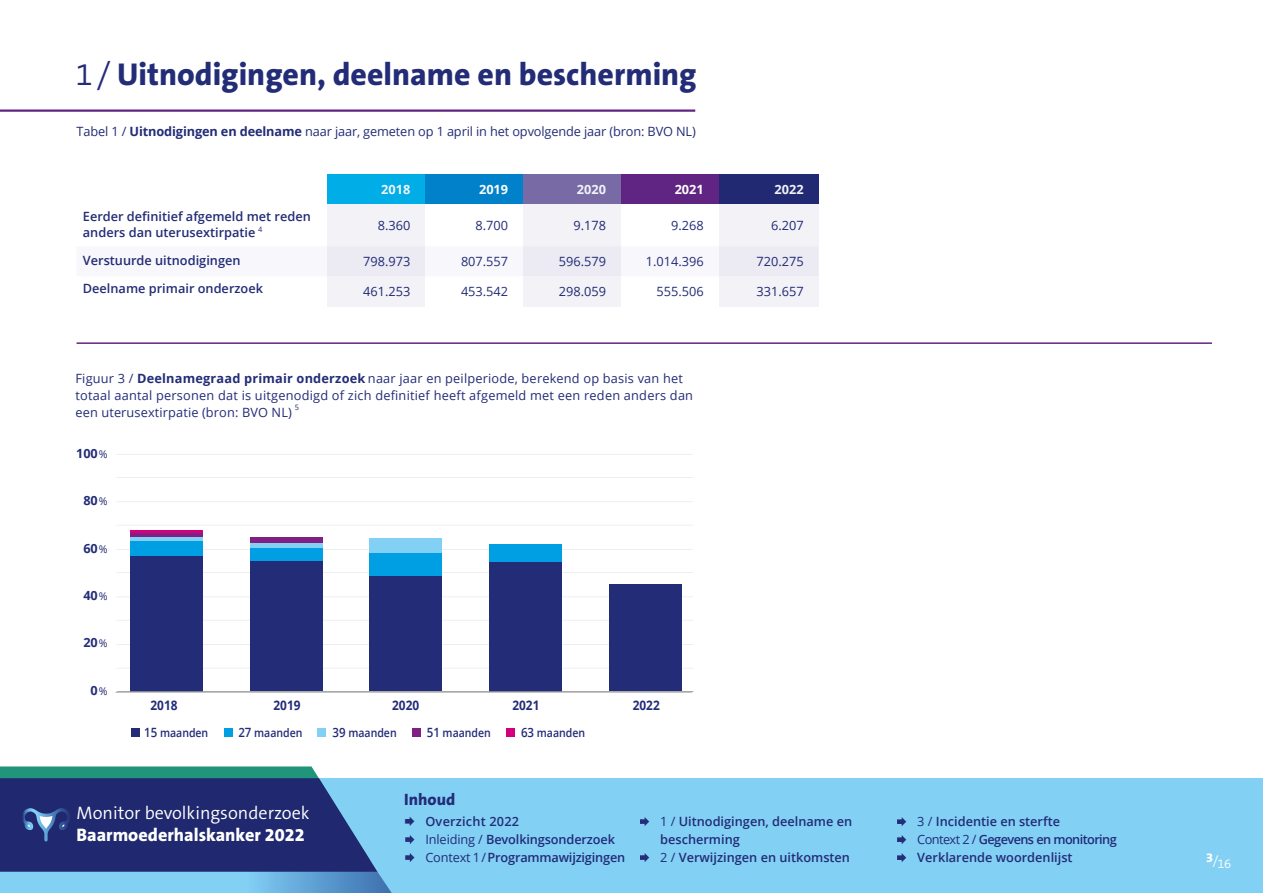
<style>
.page{position:relative;width:1263px;height:893px;background:#fff}
.page>*{position:absolute;margin:0;border:0;box-sizing:border-box;transform-origin:0 0}
.t1{font:800 31.8px "The Sans B8";color:#232c77}
.t2{font:300 18.15px "The Sans B4";color:#fff}
.t3{font:800 18.15px "The Sans B8";color:#fff}
.t4{font:800 16.5px "The Sans B8";color:#232c77}
.Afbeelding{font:700 13.2px "Open Sans";color:#232c77;scale:.9 1}
.t5{font:300 12.9px "The Sans B4";color:#fff}
.t6{font:600 12.75px/18px "Open Sans";color:#232c77}
.t7{font:12.75px/17.2px "Open Sans";letter-spacing:.01em;color:#232c77}
.t8{font:12.75px "Open Sans";letter-spacing:-.01em;color:#232c77}
.t9{font:700 12.75px "Open Sans";color:#fff}
.Afbeelding-2{font:700 12.6px "Open Sans";color:#232c77}
.Afbeelding-3{font:600 11.7px "Open Sans";color:#232c77;scale:.9 1}
.t10{font:7.5px "Open Sans";color:#232c77}
.s1{font-family:"The Sans B4";font-weight:300}
.s2{font-weight:700}
.s3{font-weight:400;font-size:10.8px}
.s4{font-size:12.75px}
.s5{font-weight:400}
</style>
<div class="page">
<div style="left:304px;top:778px;width:959px;height:115px;background:#83d0f5"></div>
<svg style="left:0;top:766px;width:392px;height:127px;background:#3c5d93"></svg>
<hr style="left:77px;top:342px;width:1135px;height:2px;background:#602483">
<hr style="left:0;top:109px;width:695px;height:3px;background:#602483">
<div style="left:425px;top:174px;width:98px;height:30px;background:#0081c9"></div>
<div style="left:621px;top:174px;width:98px;height:30px;background:#602483"></div>
<svg style="left:116px;top:644px;width:577px;height:1px"></svg>
<svg style="left:117px;top:596px;width:575px;height:1px"></svg>
<svg style="left:117px;top:501px;width:576px;height:1px"></svg>
<svg style="left:116px;top:620px;width:576px;height:1px"></svg>
<svg style="left:116px;top:549px;width:576px;height:1px"></svg>
<svg style="left:117px;top:572px;width:576px;height:1px"></svg>
<svg style="left:117px;top:525px;width:575px;height:1px"></svg>
<svg style="left:116px;top:454px;width:576px;height:1px"></svg>
<svg style="left:116px;top:477px;width:577px;height:1px"></svg>
<svg style="left:117px;top:668px;width:575px;height:1px"></svg>
<svg style="left:130px;top:530px;width:72px;height:4px"></svg>
<div style="left:130px;top:556px;width:72px;height:135px;background:#232c77"></div>
<div style="left:250px;top:560px;width:72px;height:131px;background:#232c77"></div>
<div style="left:370px;top:576px;width:72px;height:115px;background:#232c77"></div>
<div style="left:490px;top:562px;width:72px;height:129px;background:#232c77"></div>
<div style="left:610px;top:584px;width:72px;height:107px;background:#232c77"></div>
<div style="left:131px;top:728px;width:9px;height:9px;background:#232c77"></div>
<div style="left:130px;top:540px;width:72px;height:16px;background:#009fe3"></div>
<div style="left:250px;top:548px;width:72px;height:12px;background:#009fe3"></div>
<div style="left:370px;top:552px;width:72px;height:24px;background:#009fe3"></div>
<div style="left:490px;top:544px;width:72px;height:18px;background:#009fe3"></div>
<div style="left:224px;top:728px;width:9px;height:9px;background:#009fe3"></div>
<hr style="left:130px;top:537px;width:72px;height:3px;background:#83d0f5">
<div style="left:250px;top:543px;width:72px;height:5px;background:#83d0f5"></div>
<div style="left:370px;top:538px;width:72px;height:14px;background:#83d0f5"></div>
<div style="left:317px;top:728px;width:9px;height:9px;background:#83d0f5"></div>
<hr style="left:130px;top:534px;width:72px;height:3px;background:#7f2082">
<div style="left:250px;top:538px;width:72px;height:5px;background:#7f2082"></div>
<div style="left:412px;top:728px;width:9px;height:9px;background:#7f2082"></div>
<div style="left:506px;top:728px;width:9px;height:9px;background:#d2007d"></div>
<svg style="left:115px;top:691px;width:579px;height:2px"></svg>
<svg style="left:327px;top:174px;width:98px;height:132px;fill:#f3f2f7"></svg>
<svg style="left:523px;top:174px;width:98px;height:132px;fill:#f3f2f7"></svg>
<svg style="left:719px;top:174px;width:100px;height:132px;fill:#f3f2f7"></svg>
<p class="t1" style="left:75px;top:57px;width:623px"><span class="s1">1 /</span> Uitnodigingen, deelname en bescherming</p>
<h2 class="t8" style="left:77px;top:123px;width:621px">Tabel 1 / <span class="s2">Uitnodigingen en deelname</span> naar jaar, gemeten op 1 april in het opvolgende jaar (bron: BVO NL)</h2>
<p class="t9" style="left:381px;top:180px;width:31px">2018</p>
<p class="t9" style="left:479px;top:180px;width:31px">2019</p>
<p class="t9" style="left:577px;top:180px;width:31px">2020</p>
<p class="t9" style="left:675px;top:180px;width:31px">2021</p>
<p class="t9" style="left:775px;top:180px;width:31px">2022</p>
<p class="t6" style="left:83px;top:209px;width:229px;line-height:15.3px">Eerder definitief afgemeld met reden anders dan uterusextirpatie</p>
<p class="t7" style="left:378px;top:216px;width:34px">8.360</p>
<p class="t7" style="left:476px;top:216px;width:34px">8.700</p>
<p class="t7" style="left:573px;top:216px;width:34px">9.178</p>
<p class="t7" style="left:671px;top:216px;width:34px">9.268</p>
<p class="t7" style="left:771px;top:216px;width:34px">6.207</p>
<p class="t6" style="left:83px;top:251px;width:159px">Verstuurde uitnodigingen</p>
<p class="t7" style="left:363px;top:253px;width:49px">798.973</p>
<p class="t7" style="left:461px;top:253px;width:49px">807.557</p>
<p class="t7" style="left:559px;top:253px;width:49px">596.579</p>
<p class="t7" style="left:646px;top:253px;width:59px">1.014.396</p>
<p class="t7" style="left:756px;top:253px;width:49px">720.275</p>
<p class="t6" style="left:83px;top:279px;width:182px">Deelname primair onderzoek</p>
<p class="t7" style="left:363px;top:282px;width:49px">461.253</p>
<p class="t7" style="left:461px;top:282px;width:49px">453.542</p>
<p class="t7" style="left:559px;top:282px;width:49px">298.059</p>
<p class="t7" style="left:657px;top:282px;width:49px">555.506</p>
<p class="t7" style="left:756px;top:282px;width:49px">331.657</p>
<p class="t10" style="left:258px;top:224px;width:6px">4</p>
<h2 class="t7" style="left:75px;top:369px;width:619px">Figuur 3 / <span class="s2">Deelnamegraad primair onderzoek</span> naar jaar en peilperiode, berekend op basis van het totaal aantal personen dat is uitgenodigd of zich definitief heeft afgemeld met een reden anders dan een uterusextirpatie (bron: BVO NL)</h2>
<p class="t10" style="left:295px;top:402px;width:6px">5</p>
<p class="Afbeelding-2" style="left:76px;top:444px;width:33px">100<span class="s3">%</span></p>
<p class="Afbeelding-2" style="left:83px;top:492px;width:26px">80<span class="s3">%</span></p>
<p class="Afbeelding-2" style="left:83px;top:539px;width:26px">60<span class="s3">%</span></p>
<p class="Afbeelding-2" style="left:83px;top:586px;width:26px">40<span class="s3">%</span></p>
<p class="Afbeelding-2" style="left:83px;top:634px;width:26px">20<span class="s3">%</span></p>
<p class="Afbeelding-2" style="left:91px;top:681px;width:19px">0<span class="s3">%</span></p>
<p class="Afbeelding" style="left:151px;top:696px;width:32px">2018</p>
<p class="Afbeelding" style="left:273px;top:696px;width:32px">2019</p>
<p class="Afbeelding" style="left:392px;top:696px;width:32px">2020</p>
<p class="Afbeelding" style="left:512px;top:696px;width:32px">2021</p>
<p class="Afbeelding" style="left:633px;top:696px;width:32px">2022</p>
<p class="Afbeelding-3" style="left:144px;top:725px;width:73px"><span class="s4">15</span> maanden</p>
<p class="Afbeelding-3" style="left:238px;top:725px;width:73px"><span class="s4">27</span> maanden</p>
<p class="Afbeelding-3" style="left:333px;top:725px;width:73px"><span class="s4">39</span> maanden</p>
<p class="Afbeelding-3" style="left:427px;top:725px;width:73px"><span class="s4">51</span> maanden</p>
<p class="Afbeelding-3" style="left:521px;top:725px;width:73px"><span class="s4">63</span> maanden</p>
<h2 class="t2" style="left:77px;top:804px;width:235px">Monitor bevolkingsonderzoek</h2>
<h2 class="t3" style="left:77px;top:825px;width:230px">Baarmoederhalskanker 2022</h2>
<p class="t4" style="left:404px;top:791px;width:53px">Inhoud</p>
<p class="t6" style="left:425px;top:812px;width:201px">Overzicht 2022<br><span class="s5">Inleiding /</span> Bevolkingsonderzoek<br><span class="s5">Context 1 /</span> Programmawijzigingen</p>
<p class="t6" style="left:660px;top:812px;width:193px"><span class="s5">1 /</span> Uitnodigingen, deelname en bescherming<br><span class="s5">2 /</span> Verwijzingen en uitkomsten</p>
<p class="t6" style="left:917px;top:812px;width:201px"><span class="s5">3 /</span> Incidentie en sterfte<br><span class="s5">Context 2 /</span> Gegevens en monitoring<br>Verklarende woordenlijst</p>
<p class="t5" style="left:1206px;top:857px;width:27px"><sup>3</sup>/16</p>
</div>
